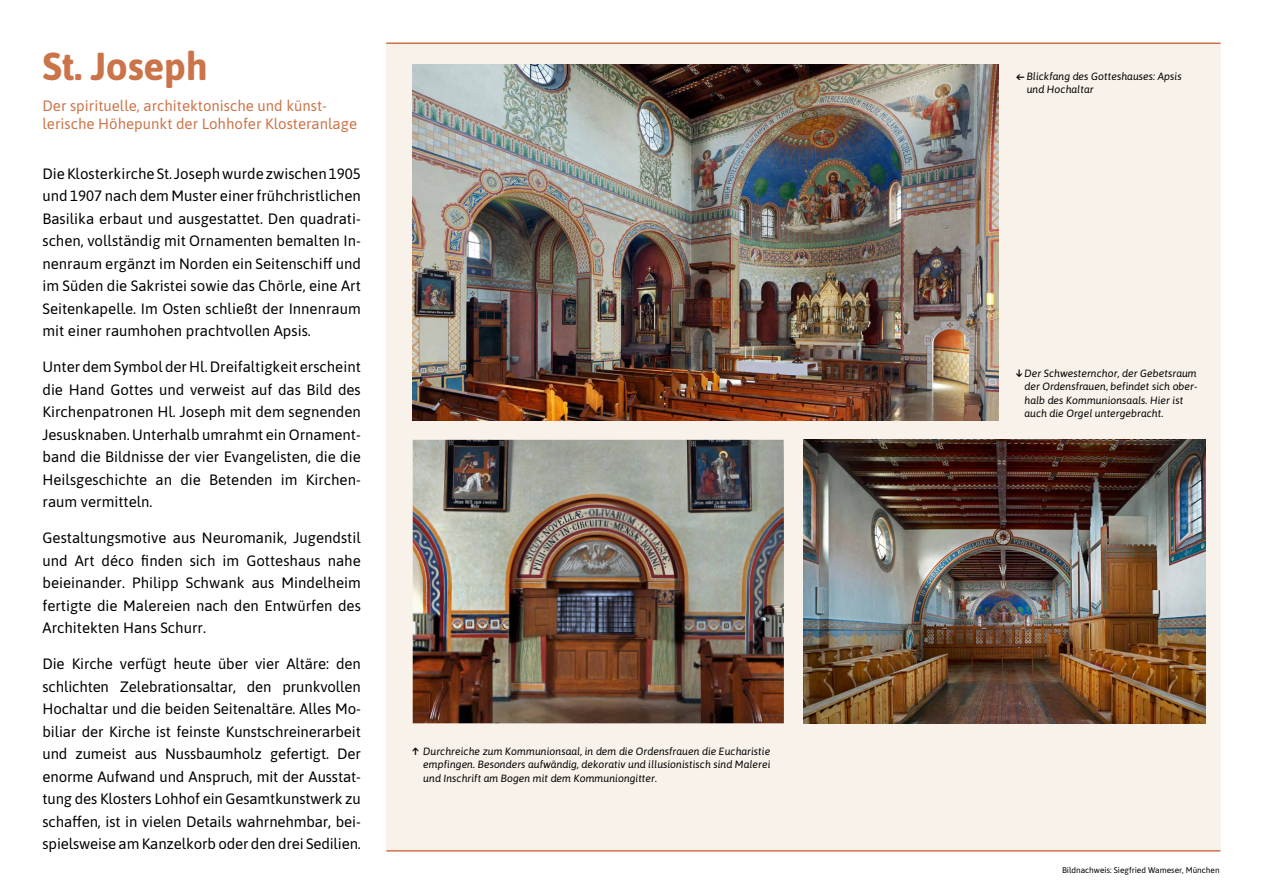
<style>
.page{position:relative;width:1263px;height:893px;background:#fff}
.page>*{position:absolute;margin:0;border:0;box-sizing:border-box;transform-origin:0 0}
.t1{font:700 38.85px "Asap";letter-spacing:-.01em;color:#cb744a}
.t2{font:15px/22.5px "Asap";color:#000;text-align:justify}
.t3{font:15px/18px "Asap";color:#cb744a}
.t4{font:italic 10.5px/13.5px "Asap";color:#000}
.t5{font:8.25px "Asap";color:#000}
.s1{font-weight:700;font-style:normal}
</style>
<div class="page">
<div style="left:386px;top:43px;width:834px;height:807px;background:#f8f2ea"></div>
<hr style="left:386px;top:43px;width:834px;height:1px;background:#cb744a">
<hr style="left:386px;top:850px;width:834px;height:2px;background:#cb744a">
<img style="left:413px;top:64px;width:585px;height:356px">
<img style="left:413px;top:440px;width:371px;height:283px">
<img style="left:803px;top:440px;width:403px;height:283px">
<h1 class="t1" style="left:43px;top:39px;width:167px">St. Joseph</h1>
<p class="t3" style="left:43px;top:96px;width:316px">Der spirituelle, architektonische und künst&shy;lerische Höhepunkt der Lohhofer Klosteranlage</p>
<p class="t2" style="left:43px;top:161px;width:320px">Die Klosterkirche St. Joseph wurde zwischen 1905 und 1907 nach dem Muster einer frühchristlichen Basilika erbaut und ausgestattet. Den quadrati&shy;schen, vollständig mit Ornamenten bemalten In&shy;nenraum ergänzt im Norden ein Seitenschiff und im Süden die Sakristei sowie das Chörle, eine Art Seitenkapelle. Im Osten schließt der Innenraum mit einer raumhohen prachtvollen Apsis.</p>
<p class="t2" style="left:43px;top:355px;width:320px">Unter dem Symbol der Hl. Dreifaltigkeit erscheint die Hand Gottes und verweist auf das Bild des Kirchenpatronen Hl. Joseph mit dem segnenden Jesusknaben. Unterhalb umrahmt ein Ornament&shy;band die Bildnisse der vier Evangelisten, die die Heilsgeschichte an die Betenden im Kirchen&shy;raum vermitteln.</p>
<p class="t2" style="left:43px;top:526px;width:320px">Gestaltungsmotive aus Neuromanik, Jugendstil und Art déco finden sich im Gotteshaus nahe beieinander. Philipp Schwank aus Mindelheim fertigte die Malereien nach den Entwürfen des Architekten Hans Schurr.</p>
<p class="t2" style="left:43px;top:652px;width:320px">Die Kirche verfügt heute über vier Altäre: den schlichten Zelebrationsaltar, den prunkvollen Hochaltar und die beiden Seitenaltäre. Alles Mo&shy;biliar der Kirche ist feinste Kunstschreinerarbeit und zumeist aus Nussbaumholz gefertigt. Der enorme Aufwand und Anspruch, mit der Ausstat&shy;tung des Klosters Lohhof ein Gesamtkunstwerk zu schaffen, ist in vielen Details wahrnehmbar, bei&shy;spielsweise am Kanzelkorb oder den drei Sedilien.</p>
<p class="t4" style="left:423px;top:744px;width:349px;text-align:justify;text-indent:-11px"><span class="s1">↑</span> Durchreiche zum Kommunionsaal, in dem die Ordensfrauen die Eucharistie empfingen. Besonders aufwändig, dekorativ und illusionistisch sind Malerei und Inschrift am Bogen mit dem Kommuniongitter.</p>
<p class="t4" style="left:1027px;top:69px;width:156px;text-indent:-10px"><span class="s1">←</span> Blickfang des Gotteshauses: Apsis und Hochaltar</p>
<p class="t4" style="left:1024px;top:366px;width:175px;text-indent:-8px"><span class="s1">↓</span> Der Schwesternchor, der Gebetsraum der Ordensfrauen, befindet sich ober&shy;halb des Kommunionsaals. Hier ist auch die Orgel untergebracht.</p>
<p class="t5" style="left:1062px;top:865px;width:159px">Bildnachweis: Siegfried Wameser, München</p>
</div>
